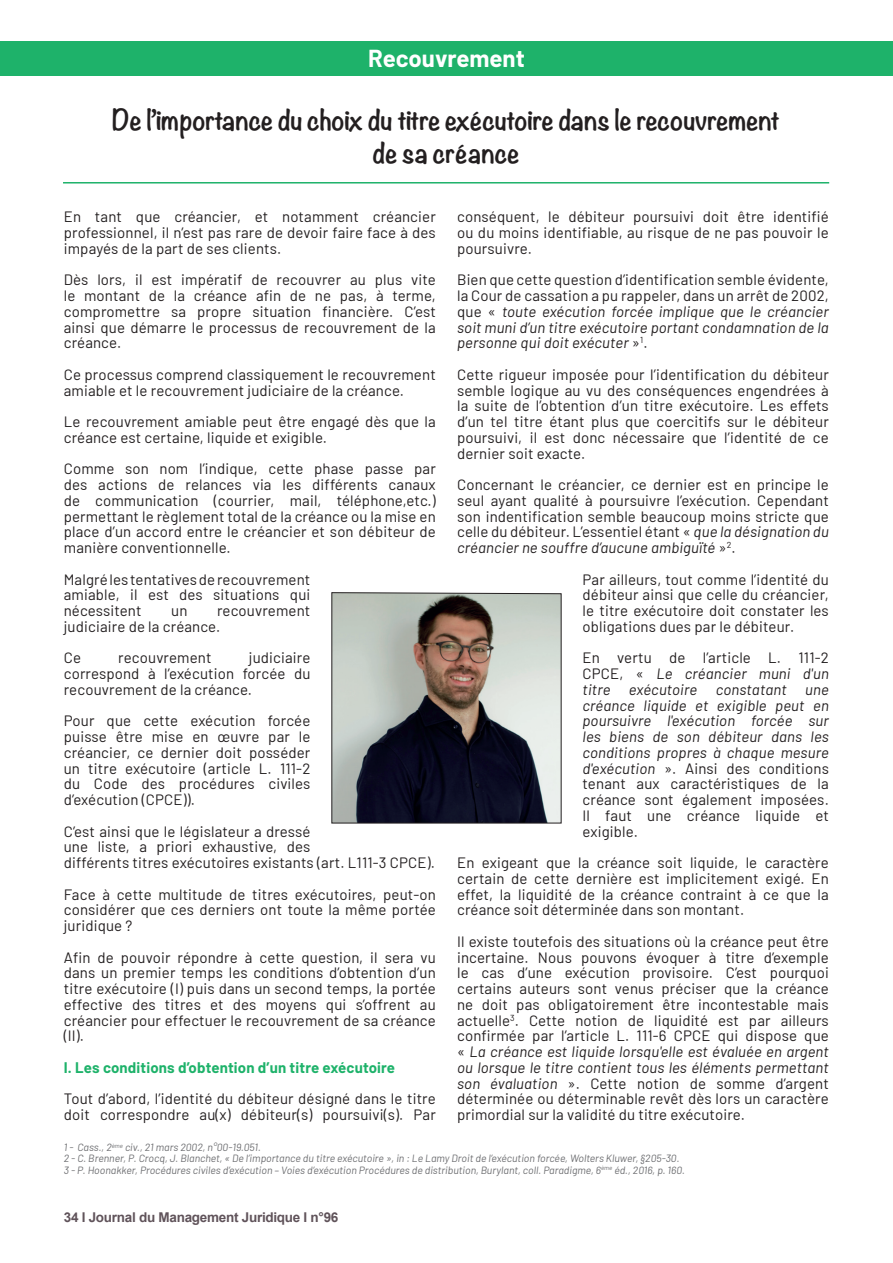
<style>
.page{position:relative;width:893px;height:1263px;background:#fff}
.page>*{position:absolute;margin:0;border:0;box-sizing:border-box;transform-origin:0 0}
.t1{font:700 25.5px/33px "Noteworthy";letter-spacing:-.01em;color:#231f20;text-align:center}
.t2{font:700 24px "Barlow";color:#fff}
.t3{font:15px/15.8px "Barlow";letter-spacing:.01em;color:#231f20;text-align:justify}
.t4{font:italic 15px/15.8px "Barlow";letter-spacing:.01em;color:#231f20;text-align:justify}
.t5{font:700 15px "Barlow";letter-spacing:.01em;color:#1eb26a}
.t6{font:700 13.5px "Arial";letter-spacing:-.02em;color:#60535a}
.t7{font:italic 10.5px/11.2px "Barlow";color:#6c6d70}
.s1{font-style:normal}
.s2{font-style:italic}
</style>
<div class="page">
<div style="left:0;top:42px;width:893px;height:34px;background:#1eb26a"></div>
<hr style="left:63px;top:182px;width:766px;height:1px;background:#1eb26a">
<svg style="left:332px;top:592px;width:229px;height:231px;background:#7c7b7c"></svg>
<h2 class="t2" style="left:368px;top:41px;width:158px">Recouvrement</h2>
<h1 class="t1" style="left:112px;top:103px;width:669px">De l’importance du choix du titre exécutoire dans le recouvrement de sa créance</h1>
<p class="t3" style="left:457px;top:208px;width:373px">conséquent, le débiteur poursuivi doit être identifié ou du moins identifiable, au risque de ne pas pouvoir le poursuivre.</p>
<p class="t4" style="left:457px;top:271px;width:373px"><span class="s1">Bien que cette question d’identification semble évidente, la Cour de cassation a pu rappeler, dans un arrêt de 2002, que «</span> toute exécution forcée implique que le créancier soit muni d’un titre exécutoire portant condamnation de la personne qui doit exécuter <span class="s1">»</span><sup>1</sup><span class="s1">.</span></p>
<p class="t3" style="left:457px;top:365px;width:373px">Cette rigueur imposée pour l’identification du débiteur semble logique au vu des conséquences engendrées à la suite de l’obtention d’un titre exécutoire. Les effets d’un tel titre étant plus que coercitifs sur le débiteur poursuivi, il est donc nécessaire que l’identité de ce dernier soit exacte.</p>
<p class="t3" style="left:457px;top:476px;width:373px">Concernant le créancier, ce dernier est en principe le seul ayant qualité à poursuivre l’exécution. Cependant son indentification semble beaucoup moins stricte que celle du débiteur. L’essentiel étant « <span class="s2">que la désignation du créancier ne souffre d’aucune ambiguïté</span> »<sup>2</sup>.</p>
<p class="t3" style="left:583px;top:570px;width:248px">Par ailleurs, tout comme l’identité du débiteur ainsi que celle du créancier, le titre exécutoire doit constater les obligations dues par le débiteur.</p>
<p class="t4" style="left:583px;top:649px;width:248px"><span class="s1">En vertu de l’article L. 111-2<br>CPCE, «</span> Le créancier muni d'un titre exécutoire constatant une créance liquide et exigible peut en poursuivre l'exécution forcée sur les biens de son débiteur dans les conditions propres à chaque mesure d'exécution <span class="s1">». Ainsi des conditions tenant aux caractéristiques de la créance sont également imposées.<br>Il faut une créance liquide et exigible.</span></p>
<p class="t3" style="left:457px;top:854px;width:373px">En exigeant que la créance soit liquide, le caractère certain de cette dernière est implicitement exigé. En effet, la liquidité de la créance contraint à ce que la créance soit déterminée dans son montant.</p>
<p class="t3" style="left:457px;top:932px;width:373px">Il existe toutefois des situations où la créance peut être incertaine. Nous pouvons évoquer à titre d’exemple le cas d’une exécution provisoire. C’est pourquoi certains auteurs sont venus préciser que la créance ne doit pas obligatoirement être incontestable mais actuelle<sup>3</sup>. Cette notion de liquidité est par ailleurs confirmée par l’article L. 111-6 CPCE qui dispose que « <span class="s2">La créance est liquide lorsqu'elle est évaluée en argent ou lorsque le titre contient tous les éléments permettant son évaluation</span> ». Cette notion de somme d’argent déterminée ou déterminable revêt dès lors un caractère primordial sur la validité du titre exécutoire.</p>
<p class="t7" style="left:64px;top:1141px;width:623px">1 - Cass., 2<sup>ème</sup> civ., 21 mars 2002, n°00-19.051.<br>2 - C. Brenner, P. Crocq, J. Blanchet, « De l’importance du titre exécutoire », in : Le Lamy Droit de l’exécution forcée, Wolters Kluwer, §205-30.<br>3 - P. Hoonakker, Procédures civiles d’exécution – Voies d’exécution Procédures de distribution, Burylant, coll. Paradigme, 6<sup>ème</sup> éd., 2016, p. 160.</p>
<p class="t3" style="left:64px;top:208px;width:374px">En tant que créancier, et notamment créancier professionnel, il n’est pas rare de devoir faire face à des impayés de la part de ses clients.</p>
<p class="t3" style="left:64px;top:271px;width:374px">Dès lors, il est impératif de recouvrer au plus vite le montant de la créance afin de ne pas, à terme, compromettre sa propre situation financière. C’est ainsi que démarre le processus de recouvrement de la créance.</p>
<p class="t3" style="left:64px;top:365px;width:374px">Ce processus comprend classiquement le recouvrement amiable et le recouvrement judiciaire de la créance.</p>
<p class="t3" style="left:64px;top:413px;width:374px">Le recouvrement amiable peut être engagé dès que la créance est certaine, liquide et exigible.</p>
<p class="t3" style="left:64px;top:460px;width:374px">Comme son nom l’indique, cette phase passe par des actions de relances via les différents canaux de communication (courrier, mail, téléphone,etc.) permettant le règlement total de la créance ou la mise en place d’un accord entre le créancier et son débiteur de manière conventionnelle.</p>
<p class="t3" style="left:64px;top:570px;width:248px">Malgré les tentatives de recouvrement amiable, il est des situations qui nécessitent</p>
<p class="t3" style="left:64px;top:602px;width:248px;text-indent:153px">recouvrement judiciaire de la créance.</p>
<p class="t3" style="left:64px;top:649px;width:19px">Ce</p>
<p class="t3" style="left:118px;top:649px;width:95px">recouvrement</p>
<p class="t3" style="left:171px;top:602px;width:18px">un</p>
<p class="t3" style="left:64px;top:649px;width:248px;text-indent:185px">judiciaire correspond à l’exécution forcée du recouvrement de la créance.</p>
<p class="t3" style="left:64px;top:712px;width:248px">Pour que cette exécution forcée puisse être mise en œuvre par le créancier, ce dernier doit posséder un titre exécutoire (article L. 111-2 du Code des procédures civiles d’exécution (CPCE)).</p>
<p class="t3" style="left:64px;top:822px;width:373px;text-align:left">C’est ainsi que le législateur a dressé<br>une liste, a priori exhaustive, des<br>différents titres exécutoires existants (art. L111-3 CPCE).</p>
<p class="t3" style="left:64px;top:885px;width:374px">Face à cette multitude de titres exécutoires, peut-on considérer que ces derniers ont toute la même portée juridique ?</p>
<p class="t3" style="left:64px;top:948px;width:374px">Afin de pouvoir répondre à cette question, il sera vu dans un premier temps les conditions d’obtention d’un titre exécutoire (I) puis dans un second temps, la portée effective des titres et des moyens qui s’offrent au créancier pour effectuer le recouvrement de sa créance (II).</p>
<p class="t5" style="left:64px;top:1056px;width:333px">I. Les conditions d’obtention d’un titre exécutoire</p>
<p class="t3" style="left:64px;top:1090px;width:374px">Tout d’abord, l’identité du débiteur désigné dans le titre doit correspondre au(x) débiteur(s) poursuivi(s). Par</p>
<p class="t6" style="left:64px;top:1208px;width:276px">34 I Journal du Management Juridique I n°96</p>
</div>
